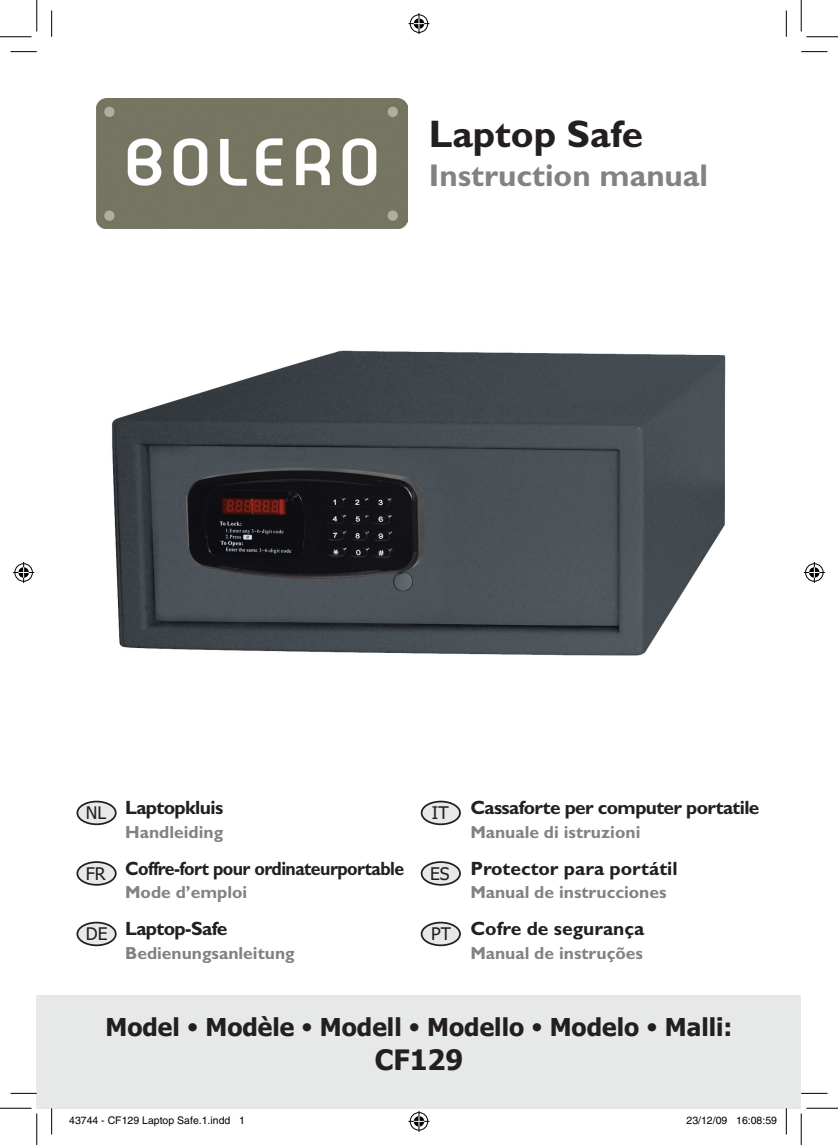
<style>
.page{position:relative;width:838px;height:1145px;background:#fff}
.page>*{position:absolute;margin:0;border:0;box-sizing:border-box;transform-origin:0 0}
.t1{font:700 38.5px "Gill Sans";color:#231f20}
.t2{font:700 31.5px "Gill Sans";color:#808285}
.t3{font:700 28px "Tahoma";color:#231f20}
.t4{font:700 24.5px "Tahoma";color:#231f20}
.t5{font:700 19.25px "Gill Sans";letter-spacing:-.03em;color:#231f20}
.t6{font:700 19.25px "Gill Sans";color:#231f20}
.t7{font:700 19.25px "Gill Sans";letter-spacing:-.03em;color:#231f20;scale:.92 1}
.t8{font:700 17.5px "Gill Sans";color:#808285}
.t9{font:17.5px "Tahoma";color:#231f20}
.t10{font:10.5px "Helvetica";color:#000}
.s1{font-size:17.5px}
</style>
<div class="page">
<img style="left:97px;top:98px;width:310px;height:130px">
<img style="left:111px;top:350px;width:615px;height:306px">
<div style="left:77px;top:802px;width:39px;height:22px;background:#e7e8e8;border-radius:50%"></div>
<div style="left:76px;top:801px;width:41px;height:24px;border:2px solid #231f20;border-radius:50%"></div>
<div style="left:421px;top:802px;width:39px;height:22px;background:#e7e8e8;border-radius:50%"></div>
<div style="left:420px;top:801px;width:41px;height:24px;border:2px solid #231f20;border-radius:50%"></div>
<div style="left:77px;top:862px;width:39px;height:23px;background:#e7e8e8;border-radius:50%"></div>
<div style="left:76px;top:861px;width:41px;height:25px;border:2px solid #231f20;border-radius:50%"></div>
<div style="left:421px;top:862px;width:39px;height:23px;background:#e7e8e8;border-radius:50%"></div>
<div style="left:420px;top:861px;width:41px;height:25px;border:2px solid #231f20;border-radius:50%"></div>
<div style="left:77px;top:923px;width:39px;height:22px;background:#e7e8e8;border-radius:50%"></div>
<div style="left:76px;top:922px;width:41px;height:24px;border:2px solid #231f20;border-radius:50%"></div>
<div style="left:421px;top:923px;width:39px;height:22px;background:#e7e8e8;border-radius:50%"></div>
<div style="left:420px;top:922px;width:41px;height:24px;border:2px solid #231f20;border-radius:50%"></div>
<div style="left:37px;top:995px;width:764px;height:113px;background:#e7e8e8"></div>
<svg style="left:10px;top:51px;width:27px;height:1px"></svg>
<svg style="left:801px;top:51px;width:26px;height:1px"></svg>
<svg style="left:10px;top:1093px;width:27px;height:1px"></svg>
<svg style="left:801px;top:1093px;width:26px;height:1px"></svg>
<svg style="left:51px;top:11px;width:1px;height:26px"></svg>
<svg style="left:51px;top:1108px;width:1px;height:26px"></svg>
<svg style="left:786px;top:11px;width:1px;height:26px"></svg>
<svg style="left:786px;top:1108px;width:1px;height:26px"></svg>
<hr style="left:0;top:36px;width:32px;height:1px;background:#000">
<hr style="left:806px;top:36px;width:31px;height:1px;background:#000">
<hr style="left:0;top:1108px;width:32px;height:1px;background:#000">
<hr style="left:806px;top:1108px;width:31px;height:1px;background:#000">
<hr style="left:36px;top:0;width:1px;height:32px;background:#000">
<hr style="left:36px;top:1113px;width:1px;height:32px;background:#000">
<hr style="left:800px;top:0;width:1px;height:32px;background:#000">
<hr style="left:800px;top:1113px;width:1px;height:32px;background:#000">
<svg style="left:408px;top:13px;width:21px;height:21px"></svg>
<svg style="left:408px;top:1111px;width:21px;height:21px"></svg>
<svg style="left:13px;top:562px;width:21px;height:21px"></svg>
<svg style="left:803px;top:562px;width:21px;height:21px"></svg>
<h1 class="t1" style="left:429px;top:111px;width:216px">Laptop Safe</h1>
<h2 class="t2" style="left:429px;top:157px;width:281px">Instruction manual</h2>
<p class="t5" style="left:125px;top:797px;width:100px">Laptopkluis</p>
<p class="t8" style="left:125px;top:822px;width:100px">Handleiding</p>
<p class="t7" style="left:125px;top:857px;width:305px">Coffre-fort pour ordinateurportable</p>
<p class="t8" style="left:125px;top:882px;width:124px">Mode d’emploi</p>
<p class="t5" style="left:125px;top:917px;width:104px">Laptop-Safe</p>
<p class="t8" style="left:125px;top:943px;width:171px">Bedienungsanleitung</p>
<p class="t9" style="left:86px;top:801px;width:22px">NL</p>
<p class="t9" style="left:432px;top:801px;width:18px">IT</p>
<p class="t9" style="left:86px;top:861px;width:21px">FR</p>
<p class="t9" style="left:430px;top:861px;width:21px">ES</p>
<p class="t9" style="left:86px;top:922px;width:23px">DE</p>
<p class="t9" style="left:431px;top:922px;width:21px">PT</p>
<p class="t5" style="left:470px;top:797px;width:290px">Cassaforte per computer portatile</p>
<p class="t8" style="left:470px;top:822px;width:171px">Manuale di istruzioni</p>
<p class="t6" style="left:470px;top:857px;width:209px">Protector para portátil</p>
<p class="t8" style="left:470px;top:882px;width:198px">Manual de instrucciones</p>
<p class="t6" style="left:470px;top:917px;width:175px">Cofre de segurança</p>
<p class="t8" style="left:470px;top:943px;width:174px">Manual de instruções</p>
<h3 class="t4" style="left:105px;top:1012px;width:628px">Model <span class="s1">•</span> Modèle <span class="s1">•</span> Modell <span class="s1">•</span> Modello <span class="s1">•</span> Modelo <span class="s1">•</span> Malli:</h3>
<h3 class="t3" style="left:374px;top:1042px;width:90px">CF129</h3>
<p class="t10" style="left:69px;top:1114px;width:177px">43744 - CF129 Laptop Safe.1.indd 1</p>
<p class="t10" style="left:686px;top:1114px;width:92px">23/12/09 16:08:59</p>
</div>
